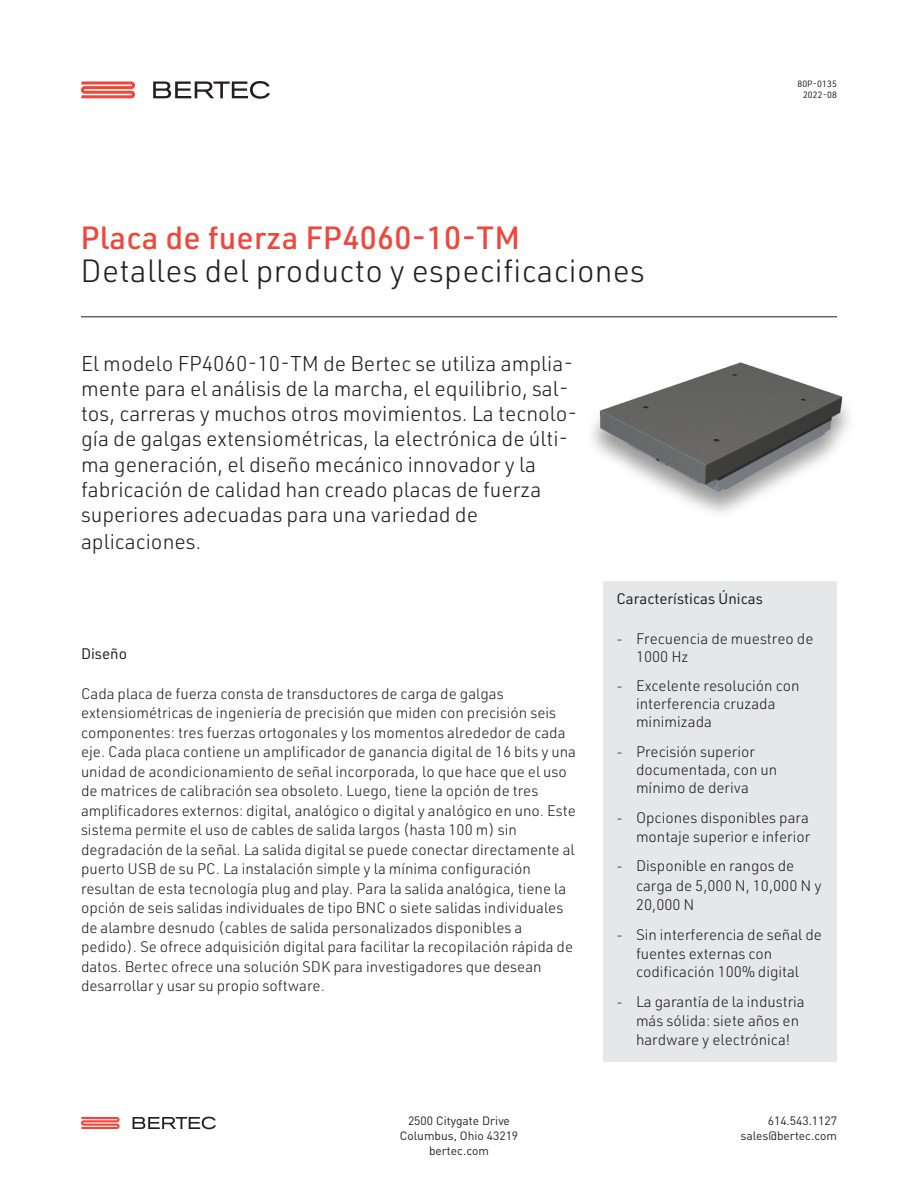
<style>
.page{position:relative;width:918px;height:1188px;background:#fff}
.page>*{position:absolute;margin:0;border:0;box-sizing:border-box;transform-origin:0 0}
.t1{font:300 31.5px "URWDIN";letter-spacing:.01em;color:#231f20}
.t2{font:500 31.5px "URWDIN";letter-spacing:.01em;color:#ef473c}
.t3{font:300 21px/25.2px "URWDIN";color:#231f20}
.t4{font:300 15px/19.5px "URWDIN";color:#231f20}
.t5{font:15px "URWDIN";color:#231f20}
.t6{font:12px/15px "DIN";color:#231f20;text-align:center}
.t7{font:9px/10.8px "URWDIN";letter-spacing:.01em;color:#231f20;text-align:right}
.s1{font-family:"DIN"}
</style>
<div class="page">
<svg style="left:81px;top:81px;width:54px;height:17px"></svg>
<svg style="left:153px;top:81px;width:117px;height:18px"></svg>
<hr style="left:81px;top:316px;width:756px;height:1px;background:#231f20">
<div style="left:603px;top:581px;width:234px;height:480px;background:#e6e7e9"></div>
<svg style="left:81px;top:1117px;width:39px;height:12px"></svg>
<svg style="left:133px;top:1117px;width:83px;height:12px"></svg>
<img style="left:592px;top:363px;width:257px;height:150px">
<h1 class="t2" style="left:81px;top:217px;width:441px">Placa de fuerza FP4060-10-TM</h1>
<h1 class="t1" style="left:81px;top:251px;width:566px">Detalles del producto y especificaciones</h1>
<p class="t3" style="left:81px;top:350px;width:498px">El modelo FP4060-10-TM de Bertec se utiliza amplia&shy;mente para el análisis de la marcha, el equilibrio, sal&shy;tos, carreras y muchos otros movimientos. La tecnolo&shy;gía de galgas extensiométricas, la electrónica de últi&shy;ma generación, el diseño mecánico innovador y la fabricación de calidad han creado placas de fuerza superiores adecuadas para una variedad de</p>
<h2 class="t3" style="left:81px;top:528px;width:122px">aplicaciones.</h2>
<p class="t7" style="left:797px;top:79px;width:41px">80P-0135<br>2022-08</p>
<p class="t5" style="left:81px;top:644px;width:48px">Diseño</p>
<p class="t4" style="left:81px;top:683px;width:497px">Cada placa de fuerza consta de transductores de carga de galgas extensiométricas de ingeniería de precisión que miden con precisión seis componentes: tres fuerzas ortogonales y los momentos alrededor de cada eje. Cada placa contiene un amplificador de ganancia digital de 16 bits y una unidad de acondicionamiento de señal incorporada, lo que hace que el uso de matrices de calibración sea obsoleto. Luego, tiene la opción de tres amplificadores externos: digital, analógico o digital y analógico en uno. Este sistema permite el uso de cables de salida largos (hasta 100 m) sin degradación de la señal. La salida digital se puede conectar directamente al puerto USB de su PC. La instalación simple y la mínima configuración resultan de esta tecnología plug and play. Para la salida analógica, tiene la opción de seis salidas individuales de tipo BNC o siete salidas individuales de alambre desnudo (cables de salida personalizados disponibles a pedido). Se ofrece adquisición digital para facilitar la recopilación rápida de datos. Bertec ofrece una solución SDK para investigadores que desean desarrollar y usar su propio software.</p>
<p class="t5" style="left:616px;top:589px;width:148px">Características Únicas</p>
<p class="t4" style="left:636px;top:629px;width:179px;line-height:18px;text-indent:-20px"><span class="s1">-</span> Frecuencia de muestreo de<br>1000 Hz</p>
<p class="t4" style="left:636px;top:676px;width:165px;line-height:18.3px;text-indent:-20px"><span class="s1">-</span> Excelente resolución con interferencia cruzada minimizada</p>
<p class="t4" style="left:636px;top:742px;width:143px;line-height:18.3px;text-indent:-20px"><span class="s1">-</span> Precisión superior documentada, con un mínimo de deriva</p>
<p class="t4" style="left:616px;top:807px;width:195px;text-align:right"><span class="s1">-</span> Opciones disponibles para montaje superior e inferior</p>
<p class="t4" style="left:636px;top:856px;width:187px;text-indent:-20px"><span class="s1">-</span> Disponible en rangos de carga de 5,000 N, 10,000 N y<br>20,000 N</p>
<p class="t4" style="left:636px;top:924px;width:188px;line-height:18.9px;text-indent:-20px"><span class="s1">-</span> Sin interferencia de señal de fuentes externas con codificación 100% digital</p>
<p class="t4" style="left:636px;top:991px;width:170px;line-height:18.9px;text-indent:-20px"><span class="s1">-</span> La garantía de la industria más sólida: siete años en hardware y electrónica!</p>
<p class="t6" style="left:400px;top:1113px;width:120px">2500 Citygate Drive<br>Columbus, Ohio 43219 bertec.com</p>
<p class="t6" style="left:741px;top:1113px;width:98px;text-align:right">614.543.1127 sales@bertec.com</p>
</div>
